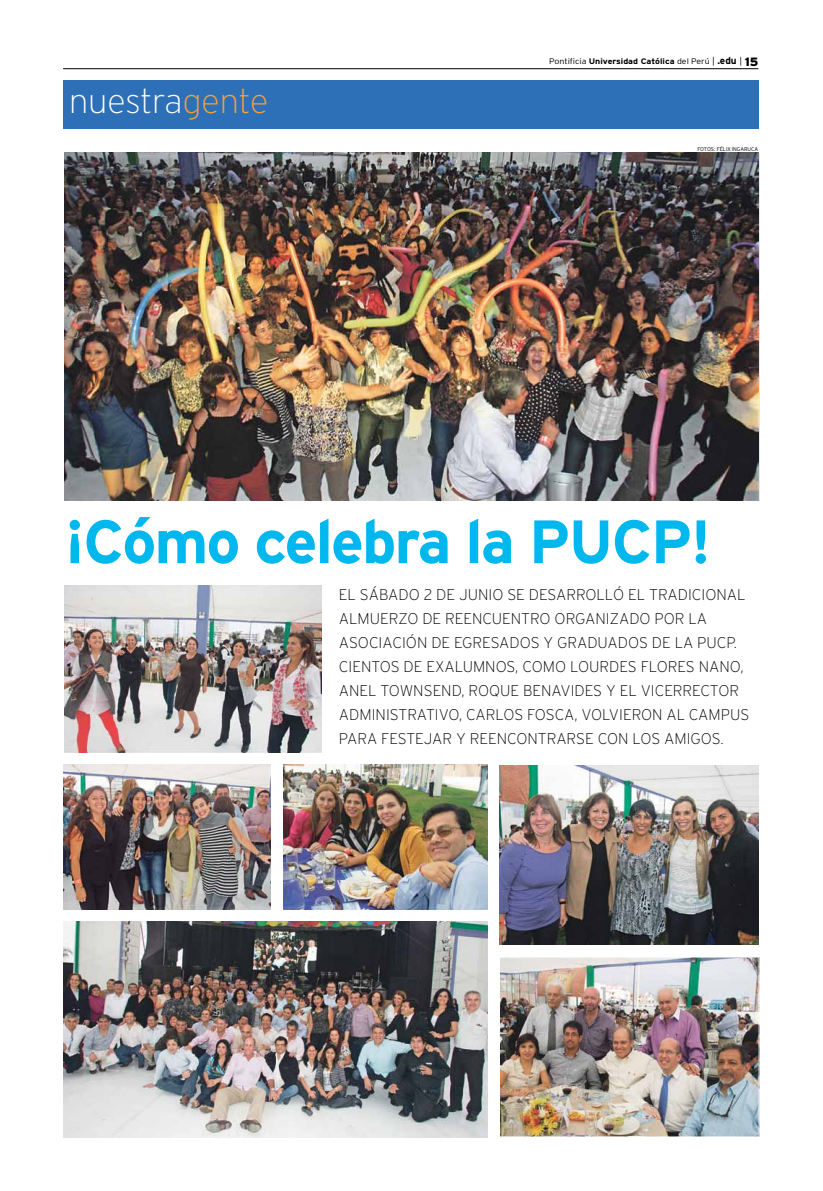
<style>
.page{position:relative;width:823px;height:1191px;background:#fff}
.page>*{position:absolute;margin:0;border:0;box-sizing:border-box;transform-origin:0 0}
.t1{font:700 61px "Interstate";letter-spacing:-.03em;color:#00b8ed}
.t2{font:200 34px "Interstate";color:#fff}
.t3{font:200 15.5px/24px "Interstate";color:#000}
.t4{font:700 8px "Interstate";color:#000;scale:1.1 1}
.t5{font:300 5.5px "Interstate";letter-spacing:-.01em;color:#000}
.s1{color:#fca035}
.s2{font-weight:300}
.s3{font-weight:300;font-size:9px}
.s4{font-size:10px}
.s5{font-weight:900;font-size:12px}
</style>
<div class="page">
<img style="left:64px;top:585px;width:257px;height:168px">
<img style="left:64px;top:153px;width:694px;height:347px">
<hr style="left:63px;top:69px;width:694px;height:1px;background:#000">
<div style="left:63px;top:81px;width:694px;height:48px;background:#2d70b7"></div>
<img style="left:500px;top:958px;width:257px;height:177px">
<div style="left:498px;top:956px;width:261px;height:181px;border:1px solid #fff"></div>
<img style="left:499px;top:765px;width:259px;height:180px">
<img style="left:283px;top:765px;width:204px;height:144px">
<img style="left:63px;top:765px;width:207px;height:144px">
<img style="left:63px;top:921px;width:424px;height:216px">
<p class="t2" style="left:69px;top:83px;width:201px">NUESTRA<span class="s1">GENTE</span></p>
<p class="t4" style="left:549px;top:57px;width:191px"><span class="s2">PONTIFICIA</span> Universidad Católica <span class="s2">DEL PERÚ</span> <span class="s3">|</span> <span class="s4">.edu</span> <span class="s3">|</span> <span class="s5">15</span></p>
<p class="t5" style="left:697px;top:146px;width:62px">FOTOS: FÉLIX INGARUCA</p>
<p class="t1" style="left:64px;top:507px;width:648px">¡Cómo celebra la PUCP!</p>
<p class="t3" style="left:339px;top:583px;width:408px">EL SÁBADO 2 DE JUNIO SE DESARROLLÓ EL TRADICIONAL<br>ALMUERZO DE REENCUENTRO ORGANIZADO POR LA<br>ASOCIACIÓN DE EGRESADOS Y GRADUADOS DE LA PUCP</p>
<p class="t3" style="left:339px;top:631px;width:411px;text-indent:394px">.<br>CIENTOS DE EXALUMNOS, COMO LOURDES FLORES NANO, ANEL TOWNSEND, ROQUE BENAVIDES Y EL VICERRECTOR ADMINISTRATIVO, CARLOS FOSCA, VOLVIERON AL CAMPUS PARA FESTEJAR Y REENCONTRARSE CON LOS AMIGOS.</p>
</div>
